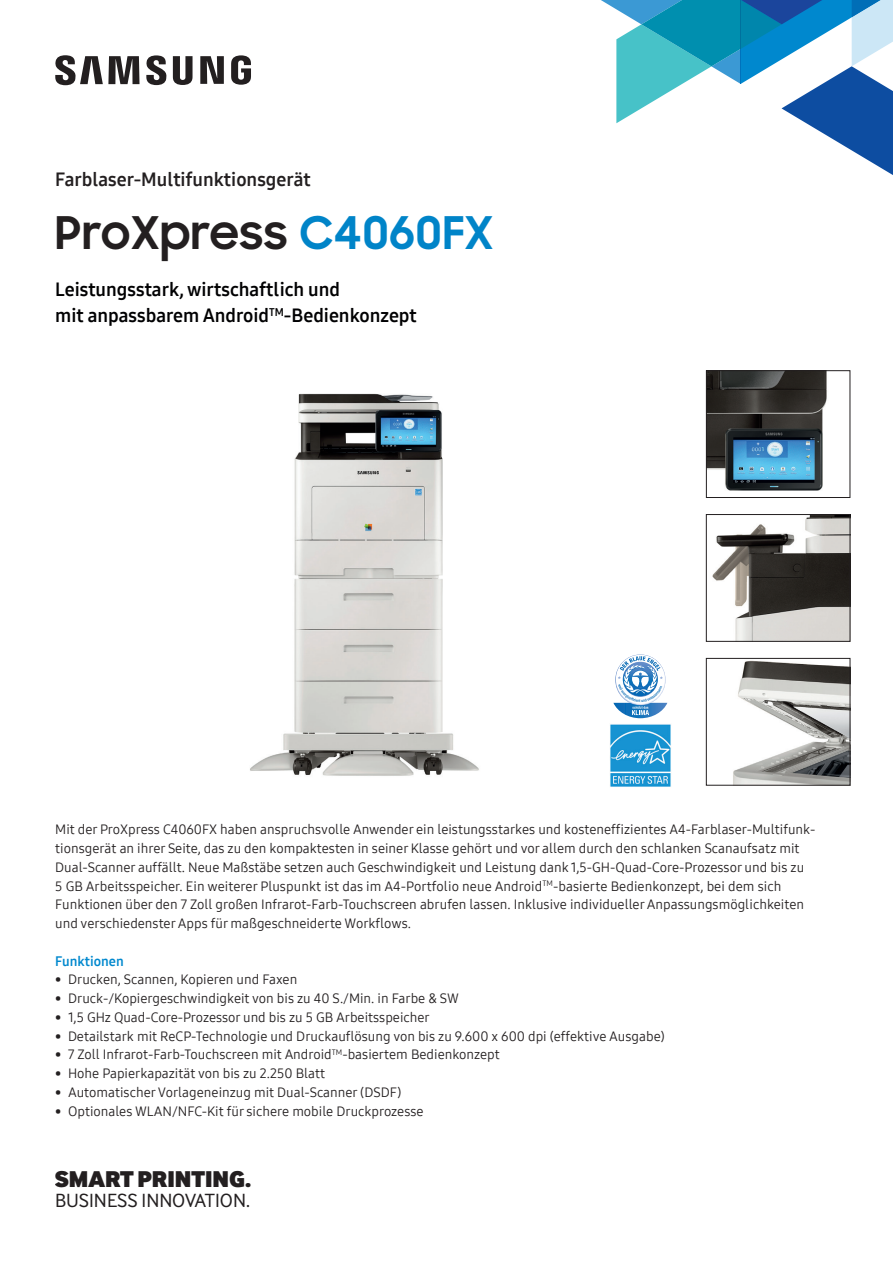
<style>
.page{position:relative;width:893px;height:1263px;background:#fff}
.page>*{position:absolute;margin:0;border:0;box-sizing:border-box;transform-origin:0 0}
.t1{font:700 45px "Samsung Sharp Sans";letter-spacing:.015em;color:#231f20}
.t2{font:900 23.7px "Samsung Inter Face";color:#231f20}
.t3{font:19.8px "Samsung Inter Face";color:#231f20}
.t4{font:18.75px/26.2px "Samsung One 700";color:#000002}
.t5{font:18.75px "Samsung One 700";color:#231f20}
.t6{font:13.5px/18.8px "Samsung One 400";color:#231f20}
.t7{font:13.5px "Samsung One 700";color:#0088ce}
.s1{color:#0084c8}
</style>
<div class="page">
<svg style="left:200px;top:56px;width:24px;height:28px"></svg>
<svg style="left:55px;top:55px;width:85px;height:30px"></svg>
<svg style="left:146px;top:55px;width:21px;height:30px"></svg>
<svg style="left:173px;top:56px;width:20px;height:29px"></svg>
<svg style="left:231px;top:55px;width:20px;height:30px"></svg>
<img style="left:250px;top:393px;width:418px;height:383px">
<img style="left:712px;top:516px;width:136px;height:124px">
<div style="left:706px;top:514px;width:144px;height:128px;border:1px solid #231f20"></div>
<img style="left:733px;top:660px;width:115px;height:123px">
<div style="left:706px;top:658px;width:144px;height:127px;border:1px solid #231f20"></div>
<img style="left:708px;top:372px;width:119px;height:119px">
<div style="left:706px;top:370px;width:144px;height:128px;border:1px solid #231f20"></div>
<svg style="left:601px;top:0;width:292px;height:175px"></svg>
<img style="left:609px;top:724px;width:62px;height:63px">
<svg style="left:613px;top:654px;width:54px;height:64px"></svg>
<h3 class="t5" style="left:55px;top:167px;width:257px">Farblaser-Multifunktionsgerät</h3>
<h1 class="t1" style="left:55px;top:199px;width:439px">ProXpress <span class="s1">C4060FX</span></h1>
<h3 class="t4" style="left:55px;top:276px;width:363px">Leistungsstark, wirtschaftlich und<br>mit anpassbarem Android<sup>TM</sup>-Bedienkonzept</h3>
<p class="t6" style="left:55px;top:820px;width:762px">Mit der ProXpress C4060FX haben anspruchsvolle Anwender ein leistungsstarkes und kosteneffizientes A4-Farblaser-Multifunk&shy;tionsgerät an ihrer Seite, das zu den kompaktesten in seiner Klasse gehört und vor allem durch den schlanken Scanaufsatz mit Dual-Scanner auffällt. Neue Maßstäbe setzen auch Geschwindigkeit und Leistung dank 1,5-GH-Quad-Core-Prozessor und bis zu<br>5 GB Arbeitsspeicher. Ein weiterer Pluspunkt ist das im A4-Portfolio neue Android<sup>TM</sup>-basierte Bedienkonzept, bei dem sich Funktionen über den 7 Zoll großen Infrarot-Farb-Touchscreen abrufen lassen. Inklusive individueller Anpassungsmöglichkeiten und verschiedenster Apps für maßgeschneiderte Workflows.</p>
<p class="t7" style="left:55px;top:952px;width:70px">Funktionen</p>
<p class="t6" style="left:55px;top:970px;width:244px">• Drucken, Scannen, Kopieren und Faxen</p>
<p class="t6" style="left:55px;top:989px;width:405px">• Druck-/Kopiergeschwindigkeit von bis zu 40 S./Min. in Farbe &amp; SW</p>
<p class="t6" style="left:55px;top:1008px;width:376px">• 1,5 GHz Quad-Core-Prozessor und bis zu 5 GB Arbeitsspeicher</p>
<p class="t6" style="left:55px;top:1026px;width:611px">• Detailstark mit ReCP-Technologie und Druckauflösung von bis zu 9.600 x 600 dpi (effektive Ausgabe)</p>
<p class="t6" style="left:55px;top:1045px;width:446px">• 7 Zoll Infrarot-Farb-Touchscreen mit Android<sup>TM</sup>-basiertem Bedienkonzept</p>
<p class="t6" style="left:55px;top:1064px;width:271px">• Hohe Papierkapazität von bis zu 2.250 Blatt</p>
<p class="t6" style="left:55px;top:1083px;width:348px">• Automatischer Vorlageneinzug mit Dual-Scanner (DSDF)</p>
<p class="t6" style="left:55px;top:1101px;width:370px">• Optionales WLAN/NFC-Kit für sichere mobile Druckprozesse</p>
<h2 class="t2" style="left:55px;top:1164px;width:198px">SMART PRINTING.</h2>
<h3 class="t3" style="left:55px;top:1189px;width:196px">BUSINESS INNOVATION.</h3>
</div>
